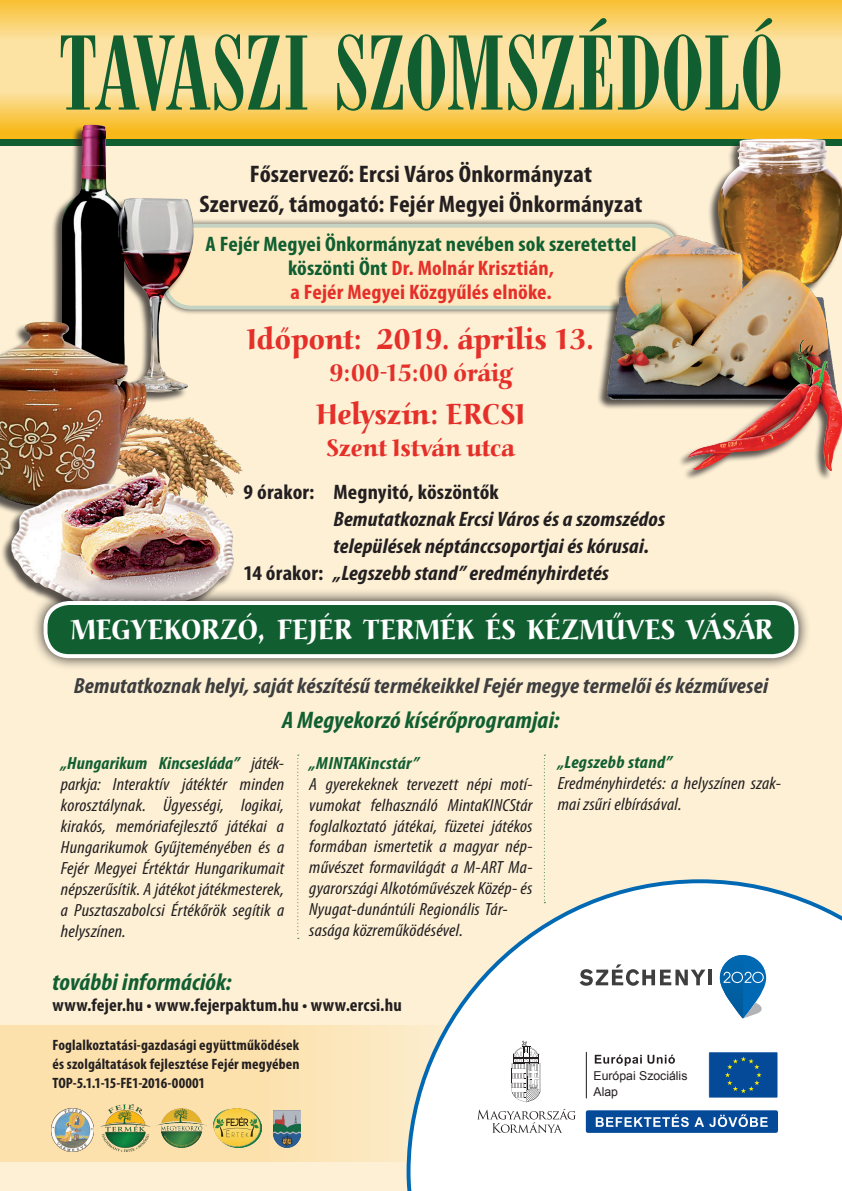
<style>
.page{position:relative;width:842px;height:1191px;background:#fff}
.page>*{position:absolute;margin:0;border:0;box-sizing:border-box;transform-origin:0 0}
.t1{font:100px "Modern 735 BT Roman A";color:#115f31;scale:1.04 1}
.t2{font:30px "Aucoin Ext Bol";letter-spacing:.005em;color:#e5302a;scale:.91 1}
.t3{font:29px "Aucoin Ext Bol";color:#fff;scale:.91 1}
.t4{font:25px "Aucoin Ext Bol";letter-spacing:.01em;color:#e5302a;scale:.91 1}
.t5{font:700 condensed 24px/30px "Myriad Pro";letter-spacing:.005em;color:#231f20;text-align:center;scale:1.07 1}
.t6{font:italic 700 condensed 24px "Myriad Pro";letter-spacing:.005em;color:#115f31;scale:1.05 1}
.t7{font:italic 700 condensed 22px "Myriad Pro";letter-spacing:.01em;color:#3e3e3f;scale:1.07 1}
.t8{font:italic 700 condensed 21px "Myriad Pro";letter-spacing:.005em;color:#231f20;scale:1.07 1}
.t9{font:700 condensed 21px/24px "Myriad Pro";letter-spacing:.005em;color:#115f31;text-align:center;scale:1.07 1}
.t10{font:700 condensed 21px "Myriad Pro";letter-spacing:.005em;color:#231f20;scale:1.07 1}
.t11{font:700 condensed 18px "Myriad Pro";letter-spacing:.01em;color:#231f20}
.t12{font:italic condensed 17.7px/21px "Myriad Pro";letter-spacing:.01em;color:#231f20;scale:1.07 1}
.t13{font:italic condensed 17.7px/21px "Myriad Pro";letter-spacing:.01em;color:#231f20;text-align:justify;scale:1.05 1}
.t14{font:italic 700 condensed 17.7px "Myriad Pro";letter-spacing:.015em;color:#115f31;scale:1.07 1}
.t15{font:700 condensed 15px/19px "Myriad Pro";letter-spacing:.01em;color:#231f20;text-align:justify}
.t16{font:12.2px/16.3px "Arial";color:#231f20}
.s1{color:#e5302a}
.s2{font-style:normal}
.s3{font-weight:700;color:#115f31}
</style>
<div class="page">
<div style="left:0;top:144px;width:842px;height:1047px;background:#fdf0d5"></div>
<div style="left:157px;top:218px;width:532px;height:101px;background:#231f20;opacity:.75"></div>
<div style="left:164px;top:226px;width:514px;height:82px;background:#fdeac2;border-radius:28px"></div>
<div style="left:162px;top:224px;width:518px;height:86px;border:4px solid #c5d4c2;border-radius:28px"></div>
<svg style="left:0;top:1025px;width:405px;height:136px;background:#fbe2b1"></svg>
<svg style="left:0;top:0;width:842px;height:139px;background:#fad578"></svg>
<img style="left:101px;top:1104px;width:49px;height:47px">
<img style="left:156px;top:1108px;width:51px;height:39px">
<img style="left:51px;top:1108px;width:42px;height:43px">
<svg style="left:405px;top:879px;width:437px;height:312px"></svg>
<hr style="left:586px;top:1052px;width:1px;height:46px;background:#231f20">
<svg style="left:708px;top:1051px;width:70px;height:47px;background:#1a599a"></svg>
<svg style="left:595px;top:1054px;width:80px;height:12px"></svg>
<svg style="left:477px;top:1108px;width:99px;height:24px;background:#dfdedf"></svg>
<svg style="left:511px;top:1040px;width:30px;height:62px;background:#cac9c9"></svg>
<div style="left:586px;top:1110px;width:192px;height:22px;background:#054a99;border:4px solid #054a99"></div>
<svg style="left:596px;top:1114px;width:172px;height:13px"></svg>
<svg style="left:720px;top:955px;width:46px;height:63px;background:#5898c7"></svg>
<svg style="left:579px;top:964px;width:126px;height:21px;background:#bababa"></svg>
<hr style="left:708px;top:969px;width:4px;height:16px;background:#3e3e3f">
<svg style="left:297px;top:754px;width:2px;height:185px"></svg>
<svg style="left:544px;top:754px;width:1px;height:149px"></svg>
<img style="left:214px;top:1109px;width:47px;height:38px">
<img style="left:273px;top:1110px;width:28px;height:37px">
<div style="left:0;top:139px;width:842px;height:6px;background:#115f31"></div>
<div style="left:50px;top:125px;width:147px;height:282px;background:#231f20;opacity:.75"></div>
<img style="left:61px;top:125px;width:134px;height:267px">
<img style="left:151px;top:417px;width:92px;height:57px">
<img style="left:0;top:322px;width:147px;height:145px">
<div style="left:0;top:467px;width:238px;height:149px;background:#231f20;opacity:.75"></div>
<img style="left:11px;top:467px;width:223px;height:134px">
<svg style="left:30px;top:588px;width:778px;height:80px"></svg>
<div style="left:46px;top:603px;width:750px;height:53px;background:#115f31;border-radius:24px"></div>
<div style="left:44px;top:601px;width:754px;height:57px;border:4px solid #fff;border-radius:24px"></div>
<div style="left:707px;top:139px;width:135px;height:206px;background:#231f20;opacity:.75"></div>
<img style="left:717px;top:139px;width:125px;height:148px">
<div style="left:597px;top:236px;width:243px;height:179px;background:#231f20;opacity:.75"></div>
<img style="left:608px;top:236px;width:228px;height:164px">
<div style="left:677px;top:340px;width:165px;height:214px;background:#fdf0d5"></div>
<img style="left:687px;top:340px;width:155px;height:131px">
<h1 class="t1" style="left:59px;top:15px;width:697px">TAVASZI SZOMSZÉDOLÓ</h1>
<h3 class="t5" style="left:199px;top:158px;width:416px">Főszervező: Ercsi Város Önkormányzat<br>Szervező, támogató: Fejér Megyei Önkormányzat</h3>
<p class="t9" style="left:206px;top:231px;width:404px">A Fejér Megyei Önkormányzat nevében sok szeretettel köszönti Önt <span class="s1">Dr. Molnár Krisztián,<br>a Fejér Megyei Közgyűlés elnöke.</span></p>
<h2 class="t2" style="left:247px;top:321px;width:384px">IDŐPONT: 2019. ÁPRILIS 13.</h2>
<h3 class="t4" style="left:329px;top:357px;width:203px">9:00-15:00 ÓRÁIG</h3>
<h2 class="t2" style="left:316px;top:396px;width:232px">HELYSZÍN: ERCSI</h2>
<h3 class="t4" style="left:327px;top:432px;width:208px">SZENT ISTVÁN UTCA</h3>
<p class="t10" style="left:244px;top:478px;width:240px">9 órakor: Megnyitó, köszöntők</p>
<p class="t8" style="left:334px;top:505px;width:311px">Bemutatkoznak Ercsi Város és a szomszédos</p>
<p class="t8" style="left:334px;top:532px;width:296px">települések néptánccsoportjai és kórusai.</p>
<p class="t8" style="left:244px;top:559px;width:343px"><span class="s2">14 órakor:</span> „Legszebb stand” eredményhirdetés</p>
<h3 class="t3" style="left:70px;top:612px;width:774px">MEGYEKORZÓ, FEJÉR TERMÉK ÉS KÉZMŰVES VÁSÁR</h3>
<p class="t7" style="left:74px;top:672px;width:650px">Bemutatkoznak helyi, saját készítésű termékeikkel Fejér megye termelői és kézművesei</p>
<h3 class="t6" style="left:282px;top:705px;width:266px">A Megyekorzó kísérőprogramjai:</h3>
<p class="t13" style="left:61px;top:752px;width:214px"><span class="s3">„Hungarikum Kincsesláda”</span> játék&shy;parkja: Interaktív játéktér minden korosztálynak. Ügyességi, logikai, kirakós, memóriafejlesztő játékai a Hungarikumok Gyűjteményében és a Fejér Megyei Értéktár Hungarikumait népszerűsítik. A játékot játékmesterek, a Pusztaszabolcsi Értékőrök segítik a helyszínen.</p>
<p class="t14" style="left:309px;top:751px;width:104px">„MINTAKincstár”</p>
<p class="t12" style="left:309px;top:773px;width:210px">A gyerekeknek tervezett népi motí&shy;vumokat felhasználó MintaKINCStár foglalkoztató játékai, füzetei játékos formában ismertetik a magyar nép&shy;művészet formavilágát a M-ART Ma&shy;gyarországi Alkotóművészek Közép- és Nyugat-dunántúli Regionális Tár&shy;sasága közreműködésével.</p>
<h3 class="t6" style="left:52px;top:967px;width:172px">további információk:</h3>
<p class="t11" style="left:52px;top:993px;width:351px">www.fejer.hu • www.fejerpaktum.hu • www.ercsi.hu</p>
<p class="t15" style="left:52px;top:1035px;width:248px">Foglalkoztatási-gazdasági együttműködések és szolgáltatások fejlesztése Fejér megyében TOP-5.1.1-15-FE1-2016-00001</p>
<p class="t14" style="left:558px;top:751px;width:108px">„Legszebb stand”</p>
<p class="t12" style="left:558px;top:773px;width:210px">Eredményhirdetés: a helyszínen szak&shy;mai zsűri elbírásával.</p>
<p class="t16" style="left:593px;top:1067px;width:95px">Európai Szociális<br>Alap</p>
</div>
